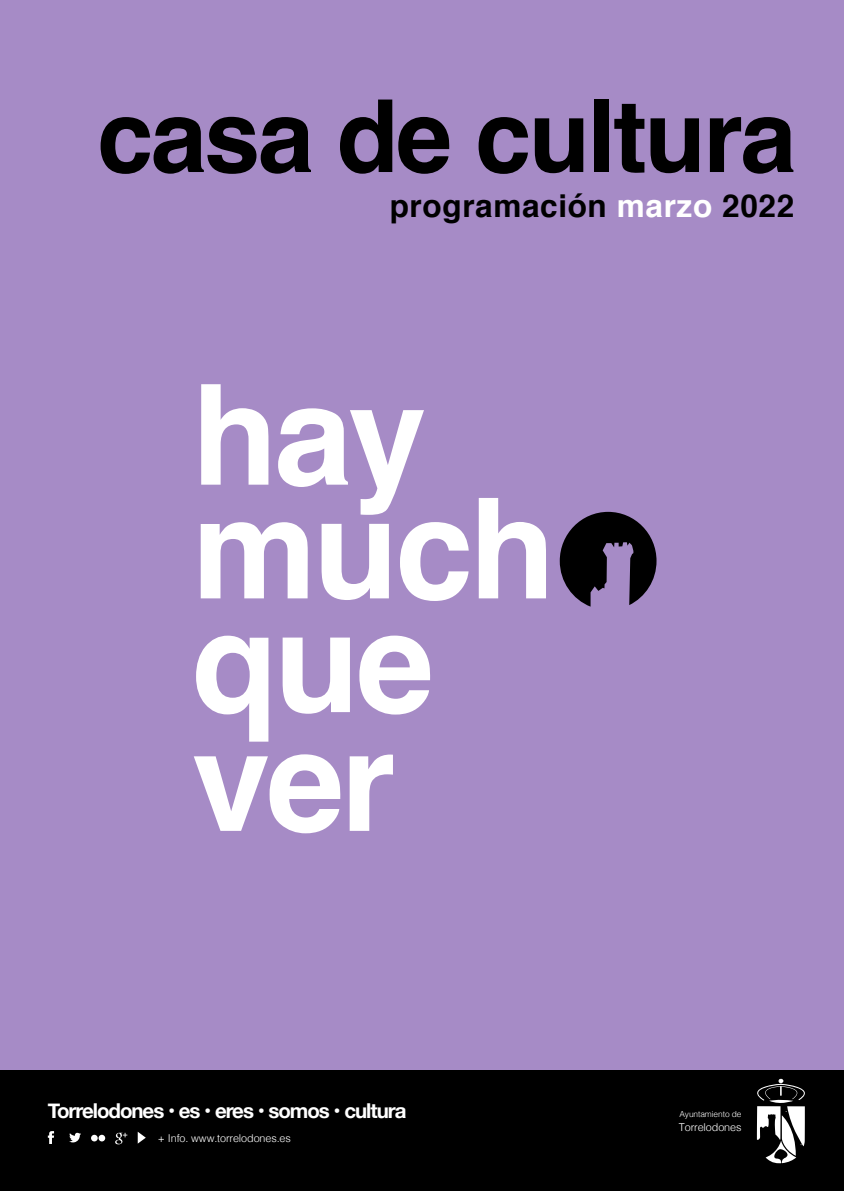
<style>
.page{position:relative;width:844px;height:1191px;background:#fff}
.page>*{position:absolute;margin:0;border:0;box-sizing:border-box;transform-origin:0 0}
.t1{font:700 140px/115.3px "Helvetica";letter-spacing:-.025em;color:#fff}
.t2{font:700 100.8px "Helvetica";letter-spacing:-.025em;color:#000}
.t3{font:700 31.5px "Helvetica";letter-spacing:.02em;color:#000}
.t4{font:700 20.47px "Helvetica Neue";letter-spacing:-.05em;color:#fff}
.t5{font:300 10.85px "Helvetica";letter-spacing:-.01em;color:#fff}
.t6{font:300 8.4px "Helvetica";letter-spacing:-.01em;color:#fff}
.s1{color:#fff}
</style>
<div class="page">
<div style="left:0;top:0;width:843px;height:1191px;background:#a68bc6"></div>
<div style="left:0;top:1070px;width:843px;height:121px;background:#000"></div>
<svg style="left:756px;top:1078px;width:48px;height:86px"></svg>
<svg style="left:48px;top:1131px;width:6px;height:13px"></svg>
<svg style="left:115px;top:1132px;width:12px;height:12px"></svg>
<svg style="left:69px;top:1132px;width:12px;height:10px"></svg>
<svg style="left:98px;top:1134px;width:7px;height:7px"></svg>
<div style="left:91px;top:1134px;width:7px;height:7px;background:#fff;border-radius:50%"></div>
<svg style="left:138px;top:1132px;width:8px;height:11px"></svg>
<svg style="left:559px;top:512px;width:97px;height:94px"></svg>
<h2 class="t2" style="left:97px;top:55px;width:700px">casa de cultura</h2>
<h3 class="t3" style="left:389px;top:181px;width:406px">programación <span class="s1">marzo</span> 2022</h3>
<h1 class="t1" style="left:192px;top:379px;width:364px">hay much que ver</h1>
<h3 class="t4" style="left:48px;top:1094px;width:360px">Torrelodones • es • eres • somos • cultura</h3>
<p class="t5" style="left:158px;top:1128px;width:134px">+ Info. www.torrelodones.es</p>
<p class="t6" style="left:679px;top:1106px;width:63px">Ayuntamiento de</p>
<p class="t5" style="left:678px;top:1118px;width:64px">Torrelodones</p>
</div>
